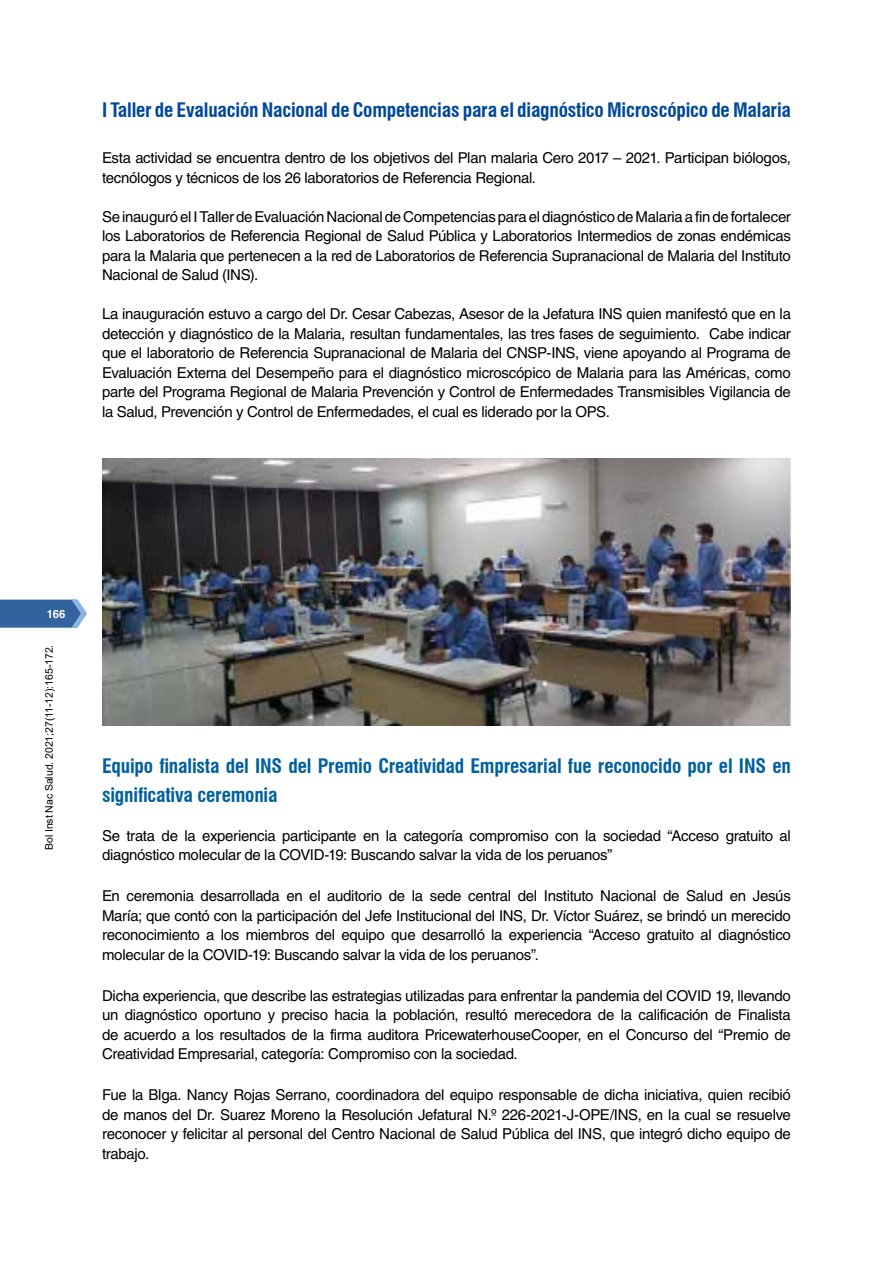
<style>
.page{position:relative;width:893px;height:1263px;background:#fff}
.page>*{position:absolute;margin:0;border:0;box-sizing:border-box;transform-origin:0 0}
.t1{font:700 condensed 19.5px/28.8px "Swiss 721 BT";letter-spacing:-.01em;color:#0060a0}
.t2{font:700 condensed 19.5px "Swiss 721 BT";letter-spacing:-.01em;color:#00489a}
.t3{font:15px/19.5px "Helvetica LT Std";letter-spacing:-.02em;color:#000;text-align:justify}
.t4{font:700 11.4px "Helvetica LT Std";color:#fff}
.t5{font:10.5px "Arial";letter-spacing:-.005em;color:#000}
</style>
<div class="page">
<svg style="left:0;top:600px;width:87px;height:28px;background:#4572a8"></svg>
<img style="left:102px;top:458px;width:689px;height:267px">
<h1 class="t2" style="left:102px;top:98px;width:690px">I Taller de Evaluación Nacional de Competencias para el diagnóstico Microscópico de Malaria</h1>
<p class="t3" style="left:102px;top:148px;width:690px">Esta actividad se encuentra dentro de los objetivos del Plan malaria Cero 2017 – 2021. Participan biólogos, tecnólogos y técnicos de los 26 laboratorios de Referencia Regional.</p>
<p class="t3" style="left:102px;top:207px;width:690px">Se inauguró el I Taller de Evaluación Nacional de Competencias para el diagnóstico de Malaria a fin de fortalecer los Laboratorios de Referencia Regional de Salud Pública y Laboratorios Intermedios de zonas endémicas para la Malaria que pertenecen a la red de Laboratorios de Referencia Supranacional de Malaria del Instituto Nacional de Salud (INS).</p>
<p class="t3" style="left:102px;top:304px;width:690px">La inauguración estuvo a cargo del Dr. Cesar Cabezas, Asesor de la Jefatura INS quien manifestó que en la detección y diagnóstico de la Malaria, resultan fundamentales, las tres fases de seguimiento. Cabe indicar que el laboratorio de Referencia Supranacional de Malaria del CNSP-INS, viene apoyando al Programa de Evaluación Externa del Desempeño para el diagnóstico microscópico de Malaria para las Américas, como parte del Programa Regional de Malaria Prevención y Control de Enfermedades Transmisibles Vigilancia de la Salud, Prevención y Control de Enfermedades, el cual es liderado por la OPS.</p>
<p class="t4" style="left:47px;top:607px;width:20px">166</p>
<p class="t5" style="left:42px;top:850px;width:207px;rotate:-90deg">Bol Inst Nac Salud. 2021;27(11-12):165-172.</p>
<h1 class="t1" style="left:102px;top:751px;width:690px">Equipo finalista del INS del Premio Creatividad Empresarial fue reconocido por el INS en significativa ceremonia</h1>
<p class="t3" style="left:102px;top:825px;width:690px">Se trata de la experiencia participante en la categoría compromiso con la sociedad “Acceso gratuito al diagnóstico molecular de la COVID-19: Buscando salvar la vida de los peruanos”</p>
<p class="t3" style="left:102px;top:886px;width:690px">En ceremonia desarrollada en el auditorio de la sede central del Instituto Nacional de Salud en Jesús María; que contó con la participación del Jefe Institucional del INS, Dr. Víctor Suárez, se brindó un merecido reconocimiento a los miembros del equipo que desarrolló la experiencia “Acceso gratuito al diagnóstico molecular de la COVID-19: Buscando salvar la vida de los peruanos”.</p>
<p class="t3" style="left:102px;top:986px;width:690px">Dicha experiencia, que describe las estrategias utilizadas para enfrentar la pandemia del COVID 19, llevando un diagnóstico oportuno y preciso hacia la población, resultó merecedora de la calificación de Finalista de acuerdo a los resultados de la firma auditora PricewaterhouseCooper, en el Concurso del “Premio de Creatividad Empresarial, categoría: Compromiso con la sociedad.</p>
<p class="t3" style="left:102px;top:1085px;width:690px">Fue la Blga. Nancy Rojas Serrano, coordinadora del equipo responsable de dicha iniciativa, quien recibió de manos del Dr. Suarez Moreno la Resolución Jefatural N.º 226-2021-J-OPE/INS, en la cual se resuelve reconocer y felicitar al personal del Centro Nacional de Salud Pública del INS, que integró dicho equipo de trabajo.</p>
</div>
